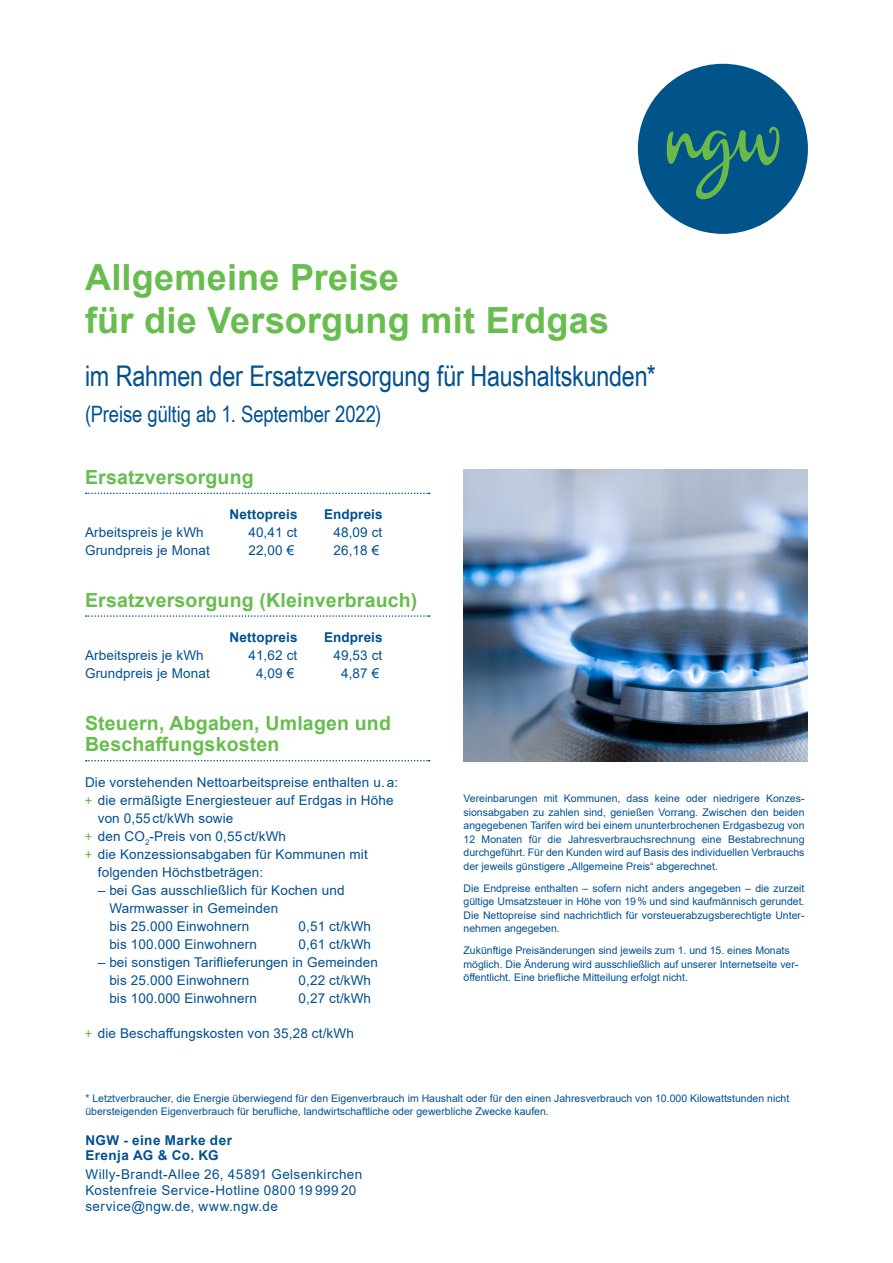
<style>
.page{position:relative;width:893px;height:1263px;background:#fff}
.page>*{position:absolute;margin:0;border:0;box-sizing:border-box;transform-origin:0 0}
._00___B2C-TITEL___He{font:700 36px/43.2px "Arial";letter-spacing:.005em;color:#67bd4d}
._00___B2C-TITEL___He-2{font:28.5px "Arial Narrow";letter-spacing:-.01em;color:#015091}
._00___B2C-TITEL___He-3{font:22.5px "Arial Narrow";letter-spacing:-.005em;color:#015091}
._02_Sub-Head___Grau{font:700 19.5px/21.9px "Arial";letter-spacing:.01em;color:#67bd4d}
._03_Body{font:13.5px/18px "Arial";letter-spacing:.01em;color:#015091}
._03_Body-2{font:13.5px "Arial";letter-spacing:.03em;color:#015091}
._03_Body-3{font:700 13.5px "Arial";letter-spacing:.01em;color:#015091}
._03_Body-4{font:700 13.5px "Arial";letter-spacing:.035em;color:#015091}
._03_Body-5{font:700 13.5px "Arial";letter-spacing:.03em;color:#015091}
._05_Fußnote{font:10.5px/13.5px "Arial";color:#015091;text-align:justify}
._03_Body-6{font:10.5px/13.5px "Arial";color:#015091}
.s1{font-family:"Proxima Nova";font-weight:700;color:#67bd4d}
</style>
<div class="page">
<svg style="left:86px;top:493px;width:344px;height:1px"></svg>
<svg style="left:86px;top:615px;width:344px;height:2px"></svg>
<svg style="left:86px;top:760px;width:344px;height:1px"></svg>
<img style="left:464px;top:470px;width:344px;height:292px">
<div style="left:638px;top:64px;width:170px;height:170px;background:#015489;border-radius:50%"></div>
<svg style="left:666px;top:126px;width:114px;height:74px"></svg>
<p class="_00___B2C-TITEL___He" style="left:85px;top:256px;width:526px">Allgemeine Preise<br>für die Versorgung mit Erdgas</p>
<p class="_00___B2C-TITEL___He-2" style="left:85px;top:355px;width:572px">im Rahmen der Ersatzversorgung für Haushaltskunden*</p>
<p class="_00___B2C-TITEL___He-3" style="left:85px;top:398px;width:298px">(Preise gültig ab 1. September 2022)</p>
<p class="_02_Sub-Head___Grau" style="left:85px;top:466px;width:170px">Ersatzversorgung</p>
<p class="_03_Body-3" style="left:230px;top:505px;width:69px">Nettopreis</p>
<p class="_03_Body-3" style="left:324px;top:505px;width:60px">Endpreis</p>
<p class="_03_Body" style="left:85px;top:523px;width:120px">Arbeitspreis je kWh</p>
<p class="_03_Body" style="left:248px;top:523px;width:50px">40,41 ct</p>
<p class="_03_Body" style="left:333px;top:523px;width:50px">48,09 ct</p>
<p class="_03_Body" style="left:85px;top:541px;width:126px">Grundpreis je Monat</p>
<p class="_03_Body" style="left:248px;top:541px;width:47px">22,00 €</p>
<p class="_03_Body" style="left:333px;top:541px;width:47px">26,18 €</p>
<p class="_02_Sub-Head___Grau" style="left:85px;top:589px;width:334px">Ersatzversorgung (Kleinverbrauch)</p>
<p class="_03_Body-3" style="left:230px;top:628px;width:69px">Nettopreis</p>
<p class="_03_Body-3" style="left:324px;top:628px;width:60px">Endpreis</p>
<p class="_03_Body" style="left:85px;top:646px;width:120px">Arbeitspreis je kWh</p>
<p class="_03_Body" style="left:248px;top:646px;width:50px">41,62 ct</p>
<p class="_03_Body" style="left:333px;top:646px;width:50px">49,53 ct</p>
<p class="_03_Body" style="left:85px;top:664px;width:126px">Grundpreis je Monat</p>
<p class="_03_Body" style="left:256px;top:664px;width:40px">4,09 €</p>
<p class="_03_Body" style="left:341px;top:664px;width:40px">4,87 €</p>
<p class="_02_Sub-Head___Grau" style="left:85px;top:712px;width:307px">Steuern, Abgaben, Umlagen und<br>Beschaffungskosten</p>
<p class="_03_Body" style="left:85px;top:773px;width:315px">Die vorstehenden Nettoarbeitspreise enthalten u. a:</p>
<p class="_03_Body" style="left:98px;top:791px;width:297px;text-indent:-13px"><span class="s1">+</span> die ermäßigte Energiesteuer auf Erdgas in Höhe von 0,55 ct/kWh sowie</p>
<p class="_03_Body" style="left:85px;top:827px;width:203px"><span class="s1">+</span> den CO<sub>2</sub>-Preis von 0,55 ct/kWh</p>
<p class="_03_Body" style="left:98px;top:845px;width:272px;text-indent:-13px"><span class="s1">+</span> die Konzessionsabgaben für Kommunen mit folgenden Höchstbeträgen:</p>
<p class="_03_Body" style="left:109px;top:881px;width:237px;text-indent:-12px">– bei Gas ausschließlich für Kochen und<br>Warmwasser in Gemeinden<br>bis 25.000 Einwohnern</p>
<p class="_03_Body" style="left:298px;top:917px;width:74px">0,51 ct/kWh</p>
<p class="_03_Body" style="left:109px;top:935px;width:149px">bis 100.000 Einwohnern</p>
<p class="_03_Body" style="left:298px;top:935px;width:74px">0,61 ct/kWh</p>
<p class="_03_Body" style="left:109px;top:953px;width:270px;text-indent:-12px">– bei sonstigen Tariflieferungen in Gemeinden bis 25.000 Einwohnern</p>
<p class="_03_Body" style="left:298px;top:971px;width:74px">0,22 ct/kWh</p>
<p class="_03_Body" style="left:109px;top:989px;width:149px">bis 100.000 Einwohnern</p>
<p class="_03_Body" style="left:298px;top:989px;width:74px">0,27 ct/kWh</p>
<p class="_03_Body" style="left:85px;top:1024px;width:270px"><span class="s1">+</span> die Beschaffungskosten von 35,28 ct/kWh</p>
<p class="_05_Fußnote" style="left:463px;top:792px;width:343px">Vereinbarungen mit Kommunen, dass keine oder niedrigere Konzes&shy;sionsabgaben zu zahlen sind, genießen Vorrang. Zwischen den beiden angegebenen Tarifen wird bei einem ununterbrochenen Erdgasbezug von 12 Monaten für die Jahresverbrauchsrechnung eine Bestabrechnung durchgeführt. Für den Kunden wird auf Basis des individuellen Verbrauchs der jeweils günstigere „Allgemeine Preis“ abgerechnet.</p>
<p class="_05_Fußnote" style="left:463px;top:881px;width:343px">Die Endpreise enthalten – sofern nicht anders angegeben – die zurzeit gültige Umsatzsteuer in Höhe von 19% und sind kaufmännisch gerundet.<br>Die Nettopreise sind nachrichtlich für vorsteuerabzugsberechtigte Unter&shy;nehmen angegeben.</p>
<p class="_03_Body-6" style="left:463px;top:944px;width:336px">Zukünftige Preisänderungen sind jeweils zum 1. und 15. eines Monats möglich. Die Änderung wird ausschließlich auf unserer Internetseite ver&shy;öffentlicht. Eine briefl iche Mitteilung erfolgt nicht.</p>
<p class="_03_Body-6" style="left:85px;top:1091px;width:705px">* Letztverbraucher, die Energie überwiegend für den Eigenverbrauch im Haushalt oder für den einen Jahresverbrauch von 10.000 Kilowattstunden nicht übersteigenden Eigenverbrauch für berufl iche, landwirtschaftliche oder gewerbliche Zwecke kaufen.</p>
<p class="_03_Body-4" style="left:85px;top:1130px;width:148px">NGW - eine Marke der</p>
<p class="_03_Body-5" style="left:85px;top:1146px;width:135px">Erenja AG &amp; Co. KG</p>
<p class="_03_Body" style="left:85px;top:1165px;width:278px">Willy-Brandt-Allee 26, 45891 Gelsenkirchen</p>
<p class="_03_Body-2" style="left:85px;top:1181px;width:272px">Kostenfreie Service-Hotline 0800 19 999 20</p>
<p class="_03_Body-2" style="left:85px;top:1197px;width:194px">service@ngw.de, www.ngw.de</p>
</div>
